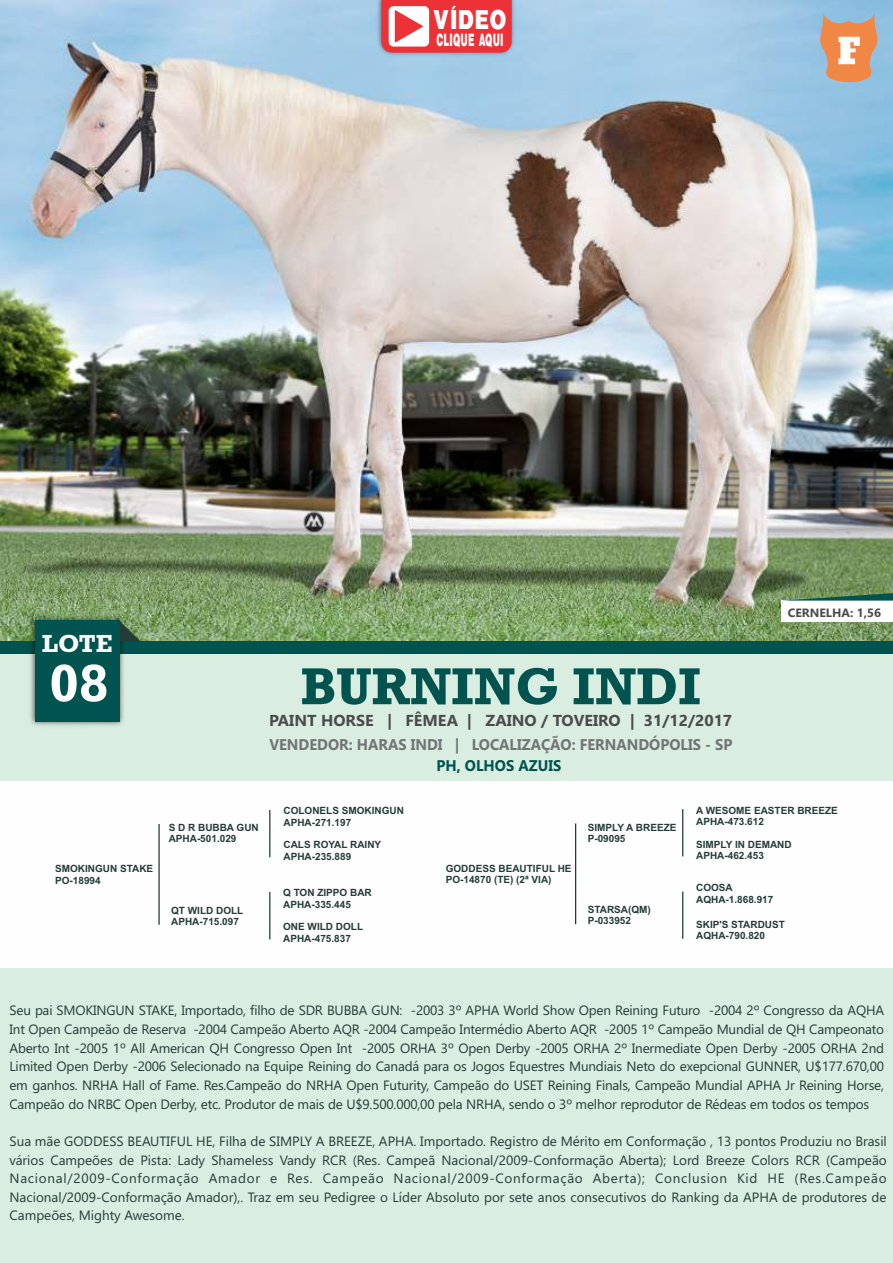
<style>
.page{position:relative;width:893px;height:1263px;background:#fff}
.page>*{position:absolute;margin:0;border:0;box-sizing:border-box;transform-origin:0 0}
.t1{font:700 53.55px "Rockwell";color:#fefefe}
.t2{font:700 52.8px "Rockwell";color:#00534e}
.t3{font:900 28.35px "Arena";color:#fefefe;scale:.78 1}
.t4{font:700 25.05px "Rockwell";color:#fefefe}
.t5{font:900 18.45px "Arena";color:#fefefe;scale:.51 1}
.t6{font:700 15.9px "Gadugi";color:#4b4b4d}
.t7{font:700 15.45px "Gadugi";color:#727376;scale:.95 1}
.t8{font:700 15.45px "Gadugi";color:#00534e;scale:.95 1}
.t9{font:13.5px/18.8px "Gadugi";letter-spacing:-.015em;color:#243c38;text-align:justify}
.t10{font:700 12px "Gadugi";color:#4b4b4d}
.t11{font:700 10.05px/11.1px "Arial";color:#243c38}
</style>
<div class="page">
<img style="left:0;top:0;width:893px;height:641px">
<div style="left:0;top:654px;width:893px;height:609px;background:#d9ede1"></div>
<div style="left:0;top:781px;width:893px;height:186px;background:#fefefe"></div>
<div style="left:0;top:641px;width:893px;height:13px;background:#00534e"></div>
<img style="left:26px;top:612px;width:102px;height:114px">
<div style="left:35px;top:621px;width:85px;height:101px;background:#00534e"></div>
<svg style="left:120px;top:621px;width:21px;height:20px"></svg>
<hr style="left:158px;top:824px;width:2px;height:101px;background:#243c38">
<hr style="left:269px;top:810px;width:1px;height:47px;background:#243c38">
<hr style="left:269px;top:892px;width:1px;height:47px;background:#243c38">
<hr style="left:575px;top:823px;width:1px;height:101px;background:#243c38">
<hr style="left:682px;top:809px;width:1px;height:47px;background:#243c38">
<hr style="left:682px;top:891px;width:1px;height:48px;background:#243c38">
<svg style="left:819px;top:14px;width:60px;height:69px;background:#d5a485"></svg>
<div style="left:782px;top:601px;width:111px;height:21px;background:#fefefe"></div>
<svg style="left:782px;top:593px;width:111px;height:8px"></svg>
<img style="left:373px;top:0;width:147px;height:61px">
<svg style="left:381px;top:0;width:131px;height:53px;background:#ee555a"></svg>
<h3 class="t3" style="left:433px;top:5px;width:96px">VÍDEO</h3>
<h3 class="t5" style="left:437px;top:30px;width:133px">CLIQUE AQUI</h3>
<h3 class="t4" style="left:42px;top:635px;width:72px">LOTE</h3>
<h1 class="t1" style="left:49px;top:664px;width:61px">08</h1>
<h2 class="t2" style="left:300px;top:668px;width:402px">BURNING INDI</h2>
<p class="t6" style="left:269px;top:715px;width:465px">PAINT HORSE | FÊMEA | ZAINO / TOVEIRO | 31/12/2017</p>
<p class="t7" style="left:269px;top:739px;width:489px">VENDEDOR: HARAS INDI | LOCALIZAÇÃO: FERNANDÓPOLIS - SP</p>
<p class="t8" style="left:437px;top:760px;width:133px">PH, OLHOS AZUIS</p>
<p class="t10" style="left:788px;top:608px;width:95px">CERNELHA: 1,56</p>
<p class="t11" style="left:55px;top:864px;width:100px">SMOKINGUN STAKE<br>PO-18994</p>
<p class="t11" style="left:169px;top:823px;width:92px">S D R BUBBA GUN<br>APHA-501.029</p>
<p class="t11" style="left:171px;top:905px;width:74px">QT WILD DOLL<br>APHA-715.097</p>
<p class="t11" style="left:283px;top:806px;width:122px">COLONELS SMOKINGUN<br>APHA-271.197</p>
<p class="t11" style="left:283px;top:840px;width:99px">CALS ROYAL RAINY<br>APHA-235.889</p>
<p class="t11" style="left:283px;top:888px;width:90px">Q TON ZIPPO BAR<br>APHA-335.445</p>
<p class="t11" style="left:283px;top:922px;width:81px">ONE WILD DOLL<br>APHA-475.837</p>
<p class="t11" style="left:446px;top:864px;width:127px">GODDESS BEAUTIFUL HE<br>PO-14870 (TE) (2ª VIA)</p>
<p class="t11" style="left:588px;top:822px;width:90px">SIMPLY A BREEZE<br>P-09095</p>
<p class="t11" style="left:588px;top:905px;width:65px">STARSA(QM)<br>P-033952</p>
<p class="t11" style="left:696px;top:805px;width:143px">A WESOME EASTER BREEZE<br>APHA-473.612</p>
<p class="t11" style="left:696px;top:839px;width:97px">SIMPLY IN DEMAND<br>APHA-462.453</p>
<p class="t11" style="left:696px;top:883px;width:79px">COOSA<br>AQHA-1.868.917</p>
<p class="t11" style="left:696px;top:920px;width:90px">SKIP'S STARDUST<br>AQHA-790.820</p>
<p class="t9" style="left:9px;top:1002px;width:876px">Seu pai SMOKINGUN STAKE, Importado, filho de SDR BUBBA GUN: -2003 3º APHA World Show Open Reining Futuro -2004 2º Congresso da AQHA Int Open Campeão de Reserva -2004 Campeão Aberto AQR -2004 Campeão Intermédio Aberto AQR -2005 1º Campeão Mundial de QH Campeonato Aberto Int -2005 1º All American QH Congresso Open Int -2005 ORHA 3º Open Derby -2005 ORHA 2º Inermediate Open Derby -2005 ORHA 2nd Limited Open Derby -2006 Selecionado na Equipe Reining do Canadá para os Jogos Equestres Mundiais Neto do exepcional GUNNER, U$177.670,00 em ganhos. NRHA Hall of Fame. Res.Campeão do NRHA Open Futurity, Campeão do USET Reining Finals, Campeão Mundial APHA Jr Reining Horse, Campeão do NRBC Open Derby, etc. Produtor de mais de U$9.500.000,00 pela NRHA, sendo o 3º melhor reprodutor de Rédeas em todos os tempos</p>
<p class="t9" style="left:10px;top:1133px;width:879px">Sua mãe GODDESS BEAUTIFUL HE, Filha de SIMPLY A BREEZE, APHA. Importado. Registro de Mérito em Conformação , 13 pontos Produziu no Brasil vários Campeões de Pista: Lady Shameless Vandy RCR (Res. Campeã Nacional/2009-Conformação Aberta); Lord Breeze Colors RCR (Campeão Nacional/2009-Conformação Amador e Res. Campeão Nacional/2009-Conformação Aberta); Conclusion Kid HE (Res.Campeão Nacional/2009-Conformação Amador),. Traz em seu Pedigree o Líder Absoluto por sete anos consecutivos do Ranking da APHA de produtores de Campeões, Mighty Awesome.</p>
</div>
